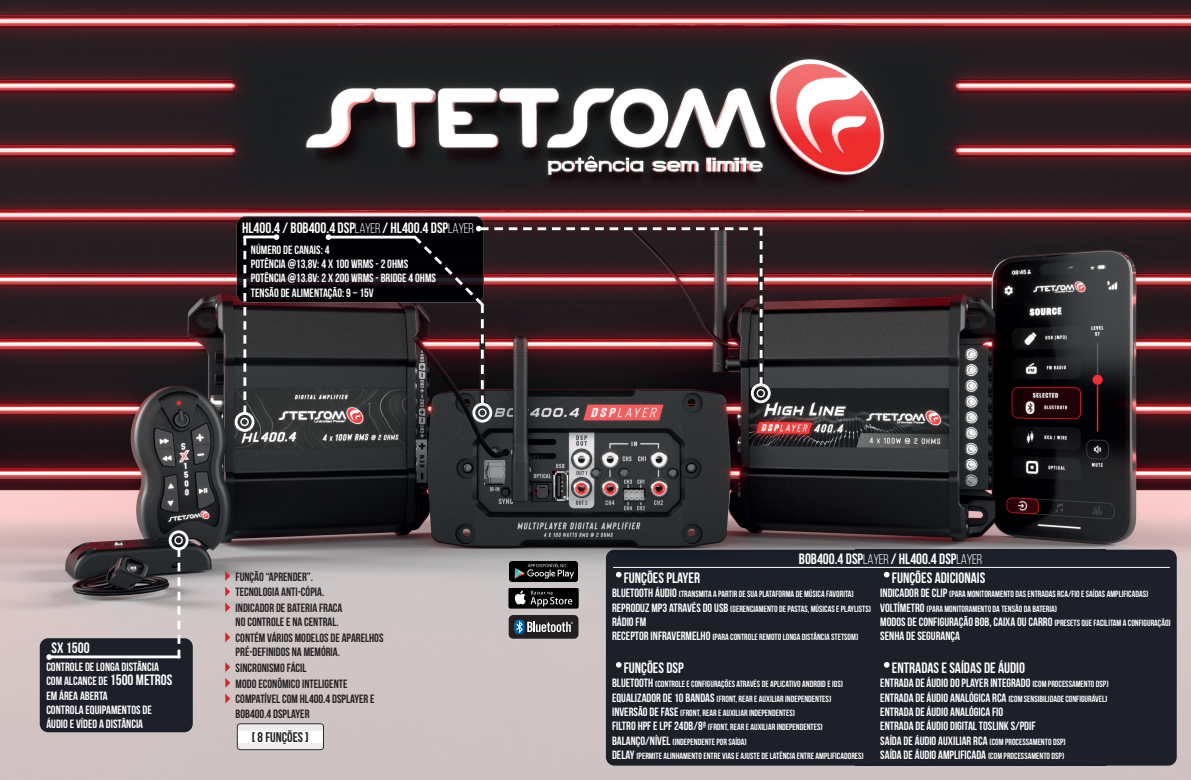
<style>
.page{position:relative;width:1191px;height:780px;background:#fff}
.page>*{position:absolute;margin:0;border:0;box-sizing:border-box;transform-origin:0 0}
.t1{font:15px/18.3px "Bebas Neue";color:#fff;text-align:right}
.t2{font:14px "Bebas Neue";color:#231f20}
.t3{font:12px/14.4px "Bebas Neue";color:#fff}
.t4{font:12px/14.7px "Bebas Neue";color:#231f20}
.t5{font:9px/14.4px "Bebas Neue";color:#fff}
.s1{font-size:14px}
.s2{font-size:15px}
.s3{font-size:12px}
.s4{font-size:9px}
</style>
<div class="page">
<img style="left:0;top:0;width:1191px;height:780px">
<div style="left:40px;top:638px;width:153px;height:94px;background:#1d1f29"></div>
<img style="left:237px;top:216px;width:247px;height:86px">
<div style="left:606px;top:549px;width:570px;height:216px;background:#1d2029"></div>
<svg style="left:762px;top:227px;width:2px;height:157px"></svg>
<svg style="left:177px;top:550px;width:3px;height:105px"></svg>
<svg style="left:243px;top:238px;width:3px;height:174px"></svg>
<hr style="left:49px;top:655px;width:131px;height:3px;background:#fff">
<svg style="left:46px;top:654px;width:6px;height:5px"></svg>
<div style="left:169px;top:530px;width:20px;height:20px;border:3px solid #fff;border-radius:50%"></div>
<div style="left:174px;top:536px;width:9px;height:8px;border:1px solid #fff;border-radius:50%"></div>
<div style="left:235px;top:412px;width:19px;height:20px;border:3px solid #fff;border-radius:50%"></div>
<div style="left:240px;top:417px;width:9px;height:9px;border:1px solid #fff;border-radius:50%"></div>
<div style="left:751px;top:383px;width:19px;height:20px;border:3px solid #fff;border-radius:50%"></div>
<div style="left:756px;top:389px;width:9px;height:8px;border:1px solid #fff;border-radius:50%"></div>
<div style="left:472px;top:403px;width:20px;height:19px;border:3px solid #fff;border-radius:50%"></div>
<div style="left:478px;top:408px;width:8px;height:9px;border:1px solid #fff;border-radius:50%"></div>
<svg style="left:616px;top:571px;width:5px;height:6px"></svg>
<svg style="left:884px;top:571px;width:5px;height:6px"></svg>
<svg style="left:616px;top:662px;width:5px;height:5px"></svg>
<svg style="left:884px;top:662px;width:5px;height:5px"></svg>
<svg style="left:274px;top:234px;width:5px;height:6px"></svg>
<svg style="left:326px;top:234px;width:5px;height:6px"></svg>
<hr style="left:243px;top:235px;width:34px;height:3px;background:#fff">
<hr style="left:613px;top:567px;width:557px;height:1px;background:#fff">
<hr style="left:328px;top:236px;width:87px;height:2px;background:#fff">
<svg style="left:410px;top:226px;width:352px;height:178px"></svg>
<img style="left:509px;top:561px;width:69px;height:20px">
<img style="left:508px;top:588px;width:70px;height:20px">
<div style="left:508px;top:615px;width:70px;height:23px;background:#231f20;border-radius:4px"></div>
<svg style="left:514px;top:619px;width:59px;height:15px"></svg>
<svg style="left:225px;top:602px;width:5px;height:10px"></svg>
<svg style="left:225px;top:632px;width:5px;height:10px"></svg>
<svg style="left:225px;top:662px;width:5px;height:10px"></svg>
<svg style="left:225px;top:678px;width:5px;height:9px"></svg>
<svg style="left:225px;top:693px;width:5px;height:10px"></svg>
<svg style="left:225px;top:571px;width:5px;height:25px"></svg>
<img style="left:237px;top:723px;width:87px;height:27px">
<div style="left:238px;top:731px;width:85px;height:11px;background:#fff"></div>
<h1 class="t1" style="left:242px;top:218px;width:233px">HL400.4 / BOB400.4 DSP<span class="s1">LAYER</span> / HL400.4 DSP<span class="s1">LAYER</span></h1>
<h3 class="t3" style="left:251px;top:242px;width:186px">NÚMERO DE CANAIS: 4<br>POTÊNCIA @13,8V: 4 X 100 WRMS - 2 OHMS<br>POTÊNCIA @13.8V: 2 X 200 WRMS - BRIDGE 4 OHMS<br>TENSÃO DE ALIMENTAÇÃO: 9 ~ 15V</h3>
<h1 class="t1" style="left:52px;top:638px;width:40px">SX 1500</h1>
<h3 class="t3" style="left:46px;top:659px;width:128px">CONTROLE DE LONGA DISTÂNCIA<br>COM ALCANCE DE <span class="s2">1500 METROS<br></span>EM ÁREA ABERTA<br>CONTROLA EQUIPAMENTOS DE<br>ÁUDIO E VÍDEO A DISTÂNCIA</h3>
<h3 class="t4" style="left:235px;top:569px;width:79px">FUNÇÃO “APRENDER”.</h3>
<h3 class="t4" style="left:235px;top:584px;width:90px">TECNOLOGIA ANTI-CÓPIA.</h3>
<h3 class="t4" style="left:236px;top:600px;width:149px">INDICADOR DE BATERIA FRACA<br>NO CONTROLE E NA CENTRAL.<br>CONTÉM VÁRIOS MODELOS DE APARELHOS<br>PRÉ-DEFINIDOS NA MEMÓRIA.</h3>
<h3 class="t4" style="left:236px;top:659px;width:140px;line-height:15.7px">SINCRONISMO FÁCIL<br>MODO ECONÔMICO INTELIGENTE<br>COMPATÍVEL COM HL400.4 DSPLAYER E</h3>
<h3 class="t4" style="left:236px;top:706px;width:75px">BOB400.4 DSPLAYER</h3>
<h2 class="t2" style="left:252px;top:729px;width:58px">[ 8 FUNÇÕES ]</h2>
<h1 class="t1" style="left:799px;top:550px;width:188px">BOB400.4 DSP<span class="s1">LAYER</span> / HL400.4 DSP<span class="s1">LAYER<br></span>FUNÇÕES ADICIONAIS</h1>
<p class="t5" style="left:880px;top:586px;width:269px"><span class="s3">INDICADOR DE CLIP</span> (PARA MONITORAMENTO DAS ENTRADAS RCA/FIO E SAÍDAS AMPLIFICADAS)<br><span class="s3">VOLTÍMETRO</span> (PARA MONITORAMENTO DA TENSÃO DA BATERIA)</p>
<h3 class="t3" style="left:880px;top:614px;width:292px">MODOS DE CONFIGURAÇÃO BOB, CAIXA OU CARRO <span class="s4">(PRESETS QUE FACILITAM A CONFIGURAÇÃO)<br></span>SENHA DE SEGURANÇA</h3>
<h1 class="t1" style="left:892px;top:658px;width:135px">ENTRADAS E SAÍDAS DE ÁUDIO</h1>
<h3 class="t3" style="left:880px;top:675px;width:230px">ENTRADA DE ÁUDIO DO PLAYER INTEGRADO <span class="s4">(COM PROCESSAMENTO DSP)</span></h3>
<p class="t5" style="left:880px;top:691px;width:229px"><span class="s3">ENTRADA DE ÁUDIO ANALÓGICA RCA</span> (COM SENSIBILIDADE CONFIGURÁVEL)</p>
<h3 class="t3" style="left:880px;top:704px;width:187px">ENTRADA DE ÁUDIO ANALÓGICA FIO<br>ENTRADA DE ÁUDIO DIGITAL TOSLINK S/PDIF<br>SAÍDA DE ÁUDIO AUXILIAR RCA <span class="s4">(COM PROCESSAMENTO DSP)<br></span>SAÍDA DE ÁUDIO AMPLIFICADA <span class="s4">(COM PROCESSAMENTO DSP)</span></h3>
<h1 class="t1" style="left:623px;top:568px;width:78px">FUNÇÕES PLAYER</h1>
<p class="t5" style="left:612px;top:586px;width:260px"><span class="s3">BLUETOOTH ÁUDIO</span> (TRANSMITA A PARTIR DE SUA PLATAFORMA DE MÚSICA FAVORITA)<br><span class="s3">REPRODUZ MP3 ATRAVÉS DO USB</span> (GERENCIAMENTO DE PASTAS, MÚSICAS E PLAYLISTS)</p>
<h3 class="t3" style="left:612px;top:614px;width:36px">RÁDIO FM</h3>
<p class="t5" style="left:612px;top:630px;width:248px"><span class="s3">RECEPTOR INFRAVERMELHO</span> (PARA CONTROLE REMOTO LONGA DISTÂNCIA STETSOM)</p>
<h1 class="t1" style="left:623px;top:658px;width:62px">FUNÇÕES DSP</h1>
<p class="t5" style="left:612px;top:676px;width:253px"><span class="s3">BLUETOOTH</span> (CONTROLE E CONFIGURAÇÕES ATRAVÉS DE APLICATIVO ANDROID E IOS)<br><span class="s3">EQUALIZADOR DE 10 BANDAS</span> (FRONT, REAR E AUXILIAR INDEPENDENTES)<br><span class="s3">INVERSÃO DE FASE</span> (FRONT, REAR E AUXILIAR INDEPENDENTES)<br><span class="s3">FILTRO HPF E LPF 24DB/8ª</span> (FRONT, REAR E AUXILIAR INDEPENDENTES)<br><span class="s3">BALANÇO/NÍVEL</span> (INDEPENDENTE POR SAÍDA)<br><span class="s3">DELAY</span> (PERMITE ALINHAMENTO ENTRE VIAS E AJUSTE DE LATÊNCIA ENTRE AMPLIFICADORES)</p>
</div>
